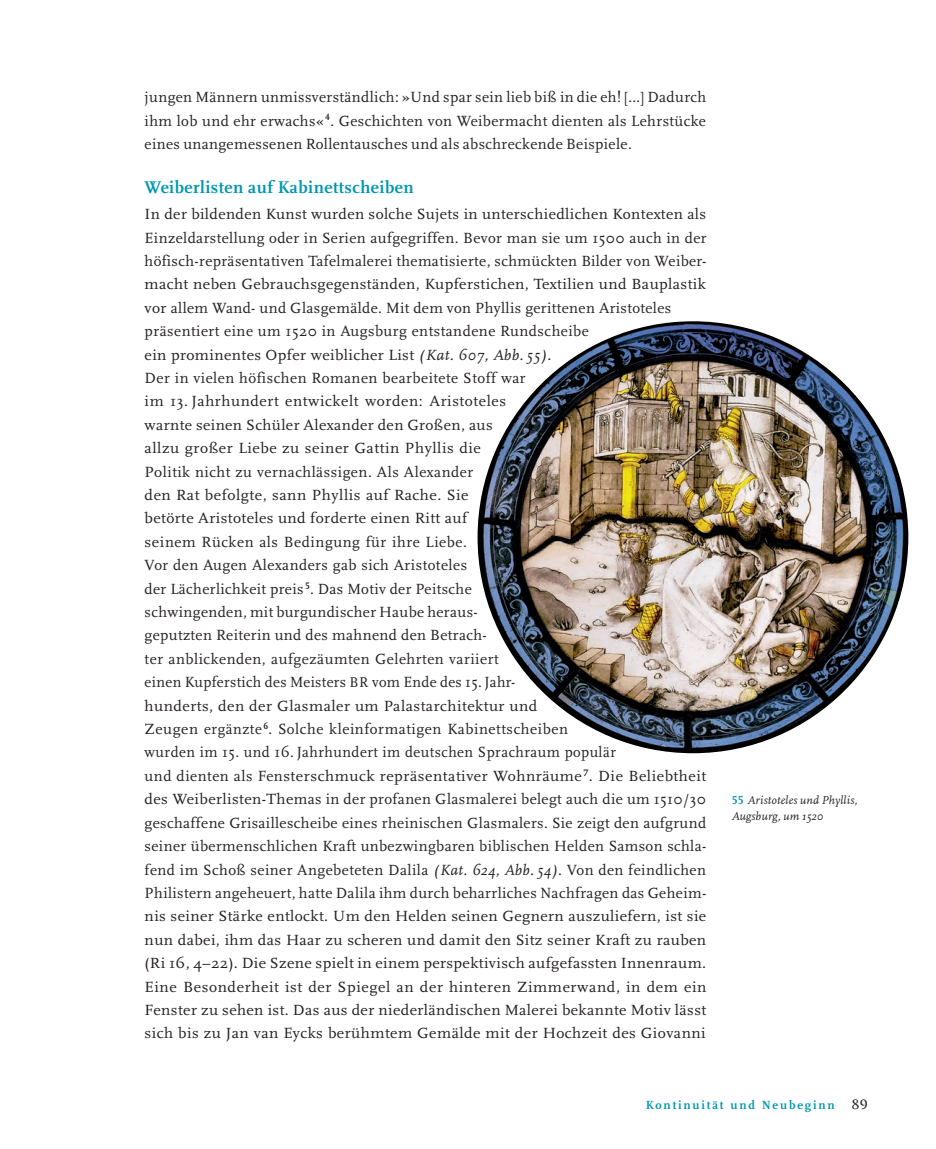
<style>
.page{position:relative;width:936px;height:1149px;background:#fff}
.page>*{position:absolute;margin:0;border:0;box-sizing:border-box;transform-origin:0 0}
.t1{font:700 17.7px "Scala";letter-spacing:.025em;color:#0096b1}
.t2{font:15.3px/23.4px "Scala";letter-spacing:.025em;color:#231f20;text-align:justify}
.t3{font:700 12.3px "Scala";letter-spacing:.15em;color:#0096b1}
.t4{font:italic 11.85px/15.5px "Scala";letter-spacing:.02em;color:#231f20}
.s1{font-style:italic}
.s2{font-size:14.7px}
.s3{font-family:"Scala LF";font-weight:700;font-style:normal;color:#0096b1}
.s4{font-family:"Scala Caps Expert";font-weight:400;font-size:16.5px;color:#231f20}
</style>
<div class="page">
<img style="left:477px;top:321px;width:431px;height:432px">
<p class="t2" style="left:145px;top:86px;width:563px">jungen Männern unmissverständlich: »Und spar sein lieb biß in die eh! […] Dadurch ihm lob und ehr erwachs«<sup>4</sup>. Geschichten von Weibermacht dienten als Lehrstücke eines unangemessenen Rollentausches und als abschreckende Beispiele.</p>
<p class="t1" style="left:145px;top:177px;width:270px">Weiberlisten auf Kabinettscheiben</p>
<p class="t2" style="left:145px;top:203px;width:563px;text-align:left">In der bildenden Kunst wurden solche Sujets in unterschiedlichen Kontexten als Einzeldarstellung oder in Serien aufgegriffen. Bevor man sie um 1500 auch in der höfisch-repräsentativen Tafelmalerei thematisierte, schmückten Bilder von Weiber&shy;macht neben Gebrauchsgegenständen, Kupferstichen, Textilien und Bauplastik vor allem Wand- und Glasgemälde. Mit dem von Phyllis gerittenen Aristoteles präsentiert eine um 1520 in Augsburg entstandene Rundscheibe<br>ein prominentes Opfer weiblicher List <span class="s1">(Kat. 607, Abb. 55)</span>.<br>Der in vielen höfischen Romanen bearbeitete Stoff war<br>im 13. Jahrhundert entwickelt worden: Aristoteles<br>warnte seinen Schüler Alexander den Großen, aus<br>allzu großer Liebe zu seiner Gattin Phyllis die<br>Politik nicht zu vernachlässigen. Als Alexander<br>den Rat befolgte, sann Phyllis auf Rache. Sie<br>betörte Aristoteles und forderte einen Ritt auf<br>seinem Rücken als Bedingung für ihre Liebe.<br>Vor den Augen Alexanders gab sich Aristoteles<br>der Lächerlichkeit preis <sup>5</sup>. Das Motiv der Peitsche<br>schwingenden, mit burgundischer Haube heraus-<br>geputzten Reiterin und des mahnend den Betrach-<br>ter anblickenden, aufgezäumten Gelehrten variiert<br>einen Kupferstich des Meisters <span class="s2">BR</span> vom Ende des 15.Jahr-<br>hunderts, den der Glasmaler um Palastarchitektur und<br>Zeugen ergänzte <sup>6</sup>. Solche kleinformatigen Kabinettscheiben<br>wurden im 15. und 16.Jahrhundert im deutschen Sprachraum populär<br>und dienten als Fensterschmuck repräsentativer Wohnräume <sup>7</sup>. Die Beliebtheit des Weiberlisten-Themas in der profanen Glasmalerei belegt auch die um 1510/30 geschaffene Grisaillescheibe eines rheinischen Glasmalers. Sie zeigt den aufgrund seiner übermenschlichen Kraft unbezwingbaren biblischen Helden Samson schla&shy;fend im Schoß seiner Angebeteten Dalila <span class="s1">(Kat. 624, Abb. 54)</span>. Von den feindlichen Philistern angeheuert, hatte Dalila ihm durch beharrliches Nachfragen das Geheim&shy;nis seiner Stärke entlockt. Um den Helden seinen Gegnern auszuliefern, ist sie nun dabei, ihm das Haar zu scheren und damit den Sitz seiner Kraft zu rauben (Ri 16, 4–22). Die Szene spielt in einem perspektivisch aufgefassten Innenraum.<br>Eine Besonderheit ist der Spiegel an der hinteren Zimmerwand, in dem ein Fenster zu sehen ist. Das aus der niederländischen Malerei bekannte Motiv lässt sich bis zu Jan van Eycks berühmtem Gemälde mit der Hochzeit des Giovanni</p>
<p class="t4" style="left:731px;top:792px;width:127px"><span class="s3">55</span> Aristoteles und Phyllis,<br>Augsburg, um 1520</p>
<p class="t3" style="left:645px;top:1097px;width:223px">Kontinuität und Neubeginn <span class="s4">89</span></p>
</div>
